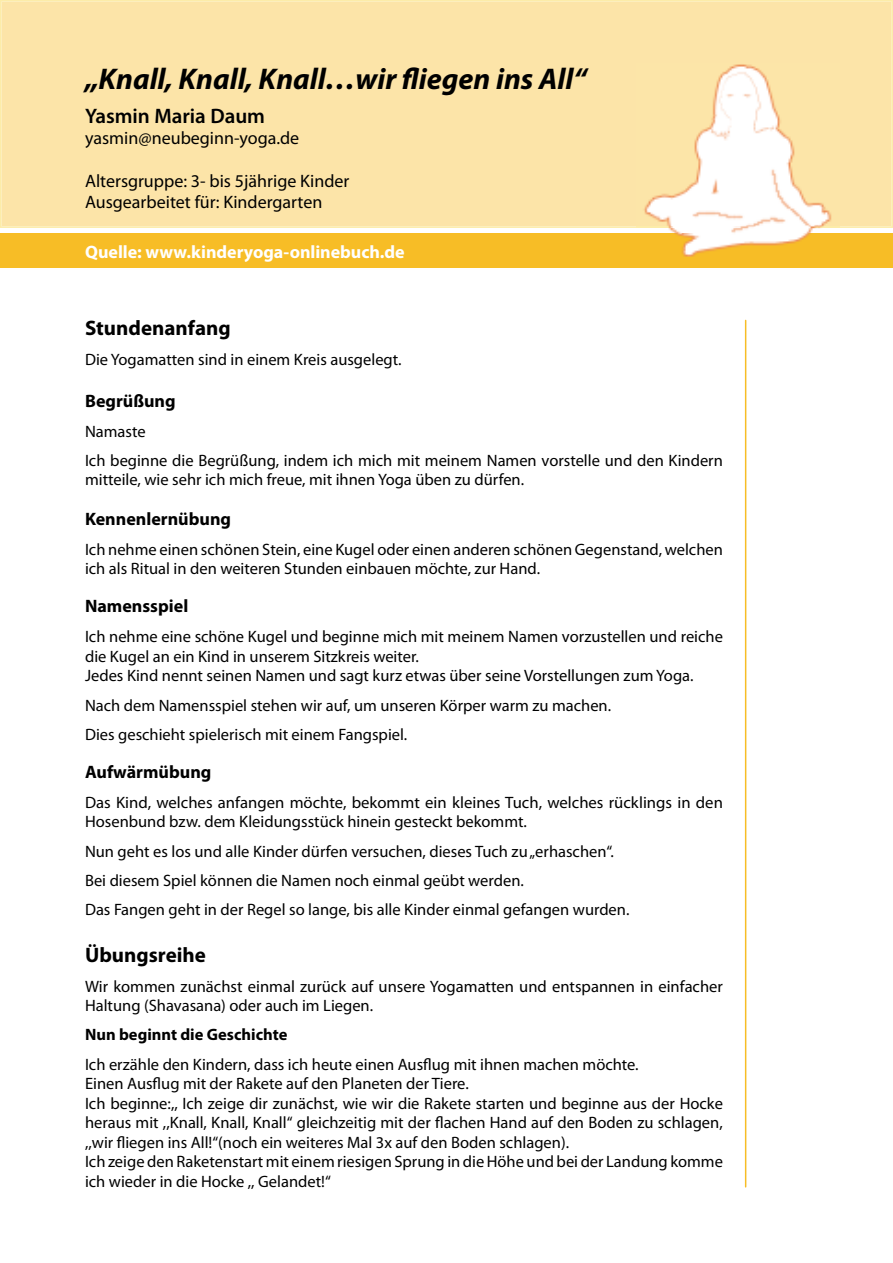
<style>
.page{position:relative;width:893px;height:1263px;background:#fff}
.page>*{position:absolute;margin:0;border:0;box-sizing:border-box;transform-origin:0 0}
.t1{font:italic 700 30px "Myriad Pro";color:#000}
.t2{font:700 21px "Myriad Pro";color:#000}
.t3{font:600 21px "Myriad Pro";color:#000}
.t4{font:18px/21px "Myriad Pro";color:#000}
.t5{font:700 18px "Myriad Pro";color:#000}
.t6{font:700 18px "Myriad Pro";letter-spacing:-.005em;color:#fff}
.t7{font:16.5px/19.5px "Myriad Pro";color:#000}
.t8{font:700 16.5px "Myriad Pro";color:#000}
</style>
<div class="page">
<hr style="left:745px;top:320px;width:1px;height:867px;background:#f7bd26">
<div style="left:0;top:0;width:893px;height:228px;background:#fce4a8"></div>
<div style="left:0;top:234px;width:893px;height:34px;background:#f7bd26"></div>
<img style="left:636px;top:64px;width:203px;height:193px">
<svg style="left:403px;top:67px;width:16px;height:22px"></svg>
<h1 class="t1" style="left:85px;top:59px;width:503px">„Knall, Knall, Knall…wir iegen ins All“</h1>
<p class="t3" style="left:85px;top:103px;width:182px">Yasmin Maria Daum</p>
<p class="t4" style="left:85px;top:127px;width:216px">yasmin@neubeginn-yoga.de</p>
<p class="t4" style="left:85px;top:170px;width:266px">Altersgruppe: 3- bis 5jährige Kinder<br>Ausgearbeitet für: Kindergarten</p>
<p class="t6" style="left:85px;top:240px;width:321px">Quelle: www.kinderyoga-onlinebuch.de</p>
<p class="t2" style="left:85px;top:314px;width:147px">Stundenanfang</p>
<p class="t7" style="left:85px;top:349px;width:318px">Die Yogamatten sind in einem Kreis ausgelegt.</p>
<p class="t5" style="left:85px;top:389px;width:92px">Begrüßung</p>
<p class="t7" style="left:85px;top:416px;width:639px;line-height:29.2px">Namaste<br>Ich beginne die Begrüßung, indem ich mich mit meinem Namen vorstelle und den Kindern</p>
<p class="t7" style="left:85px;top:470px;width:441px">mitteile, wie sehr ich mich freue, mit ihnen Yoga üben zu dürfen.</p>
<p class="t5" style="left:85px;top:507px;width:148px">Kennenlernübung</p>
<p class="t7" style="left:85px;top:539px;width:639px">Ich nehme einen schönen Stein, eine Kugel oder einen anderen schönen Gegenstand, welchen ich als Ritual in den weiteren Stunden einbauen möchte, zur Hand.</p>
<p class="t5" style="left:85px;top:594px;width:105px">Namensspiel</p>
<p class="t7" style="left:85px;top:627px;width:639px">Ich nehme eine schöne Kugel und beginne mich mit meinem Namen vorzustellen und reiche die Kugel an ein Kind in unserem Sitzkreis weiter.<br>Jedes Kind nennt seinen Namen und sagt kurz etwas über seine Vorstellungen zum Yoga.</p>
<p class="t7" style="left:85px;top:690px;width:528px;line-height:29.2px">Nach dem Namensspiel stehen wir auf, um unseren Körper warm zu machen.<br>Dies geschieht spielerisch mit einem Fangspiel.</p>
<p class="t5" style="left:85px;top:760px;width:128px">Aufwärmübung</p>
<p class="t7" style="left:85px;top:792px;width:639px">Das Kind, welches anfangen möchte, bekommt ein kleines Tuch, welches rücklings in den<br>Hosenbund bzw. dem Kleidungsstück hinein gesteckt bekommt.</p>
<p class="t7" style="left:85px;top:836px;width:546px;line-height:29.2px">Nun geht es los und alle Kinder dürfen versuchen, dieses Tuch zu „erhaschen“.<br>Bei diesem Spiel können die Namen noch einmal geübt werden.<br>Das Fangen geht in der Regel so lange, bis alle Kinder einmal gefangen wurden.</p>
<p class="t2" style="left:85px;top:941px;width:122px">Übungsreihe</p>
<p class="t7" style="left:85px;top:976px;width:639px">Wir kommen zunächst einmal zurück auf unsere Yogamatten und entspannen in einfacher<br>Haltung (Shavasana) oder auch im Liegen.</p>
<p class="t8" style="left:85px;top:1024px;width:204px">Nun beginnt die Geschichte</p>
<p class="t7" style="left:85px;top:1054px;width:639px">Ich erzähle den Kindern, dass ich heute einen Ausflug mit ihnen machen möchte.<br>Einen Ausflug mit der Rakete auf den Planeten der Tiere.<br>Ich beginne:,, Ich zeige dir zunächst, wie wir die Rakete starten und beginne aus der Hocke heraus mit ,,Knall, Knall, Knall“ gleichzeitig mit der flachen Hand auf den Boden zu schlagen, ,,wir fliegen ins All!“(noch ein weiteres Mal 3x auf den Boden schlagen).<br>Ich zeige den Raketenstart mit einem riesigen Sprung in die Höhe und bei der Landung komme ich wieder in die Hocke ,, Gelandet!“</p>
</div>
